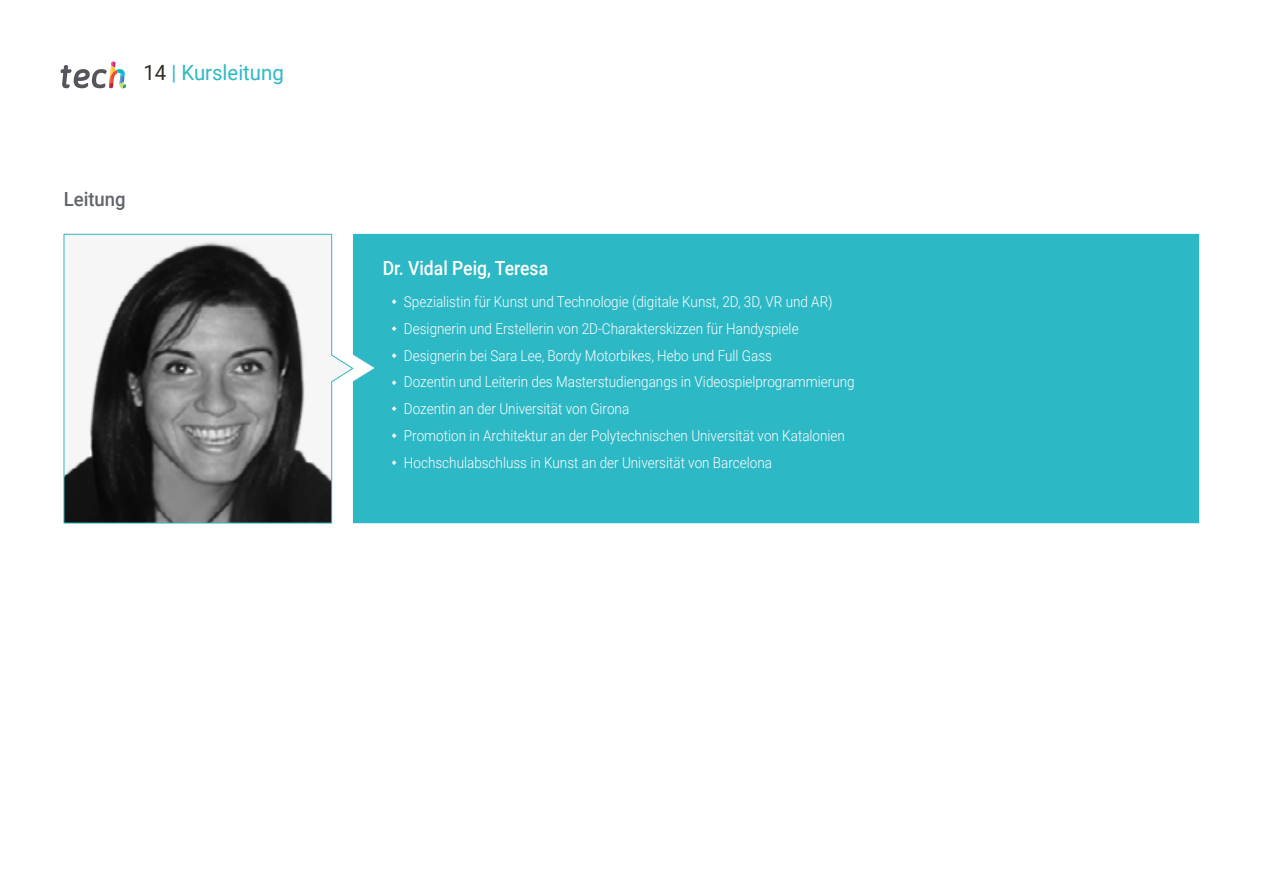
<style>
.page{position:relative;width:1263px;height:893px;background:#fff}
.page>*{position:absolute;margin:0;border:0;box-sizing:border-box;transform-origin:0 0}
.t1{font:21px "Roboto";color:#2db8c5}
.t2{font:500 19.5px "Roboto";color:#fff;scale:.9 1}
.t3{font:500 19.5px "Roboto";color:#61646a;scale:.95 1}
.t4{font:300 15px/26.7px "Roboto";color:#fff;scale:.9 1}
.s1{color:#312e20}
</style>
<div class="page">
<svg style="left:61px;top:62px;width:65px;height:27px"></svg>
<div style="left:353px;top:234px;width:846px;height:289px;background:#2db8c5"></div>
<svg style="left:64px;top:234px;width:289px;height:289px"></svg>
<svg style="left:392px;top:299px;width:5px;height:5px"></svg>
<svg style="left:392px;top:326px;width:5px;height:5px"></svg>
<svg style="left:392px;top:353px;width:5px;height:5px"></svg>
<svg style="left:392px;top:380px;width:5px;height:5px"></svg>
<svg style="left:392px;top:406px;width:5px;height:5px"></svg>
<svg style="left:392px;top:433px;width:5px;height:5px"></svg>
<svg style="left:392px;top:460px;width:5px;height:5px"></svg>
<h1 class="t1" style="left:144px;top:57px;width:142px"><span class="s1">14</span> | Kursleitung</h1>
<h2 class="t3" style="left:64px;top:185px;width:67px">Leitung</h2>
<h2 class="t2" style="left:383px;top:255px;width:185px">Dr. Vidal Peig, Teresa</h2>
<p class="t4" style="left:404px;top:288px;width:502px">Spezialistin für Kunst und Technologie (digitale Kunst, 2D, 3D, VR und AR)<br>Designerin und Erstellerin von 2D-Charakterskizzen für Handyspiele Designerin bei Sara Lee, Bordy Motorbikes, Hebo und Full Gass<br>Dozentin und Leiterin des Masterstudiengangs in Videospielprogrammierung Dozentin an der Universität von Girona<br>Promotion in Architektur an der Polytechnischen Universität von Katalonien Hochschulabschluss in Kunst an der Universität von Barcelona</p>
</div>
